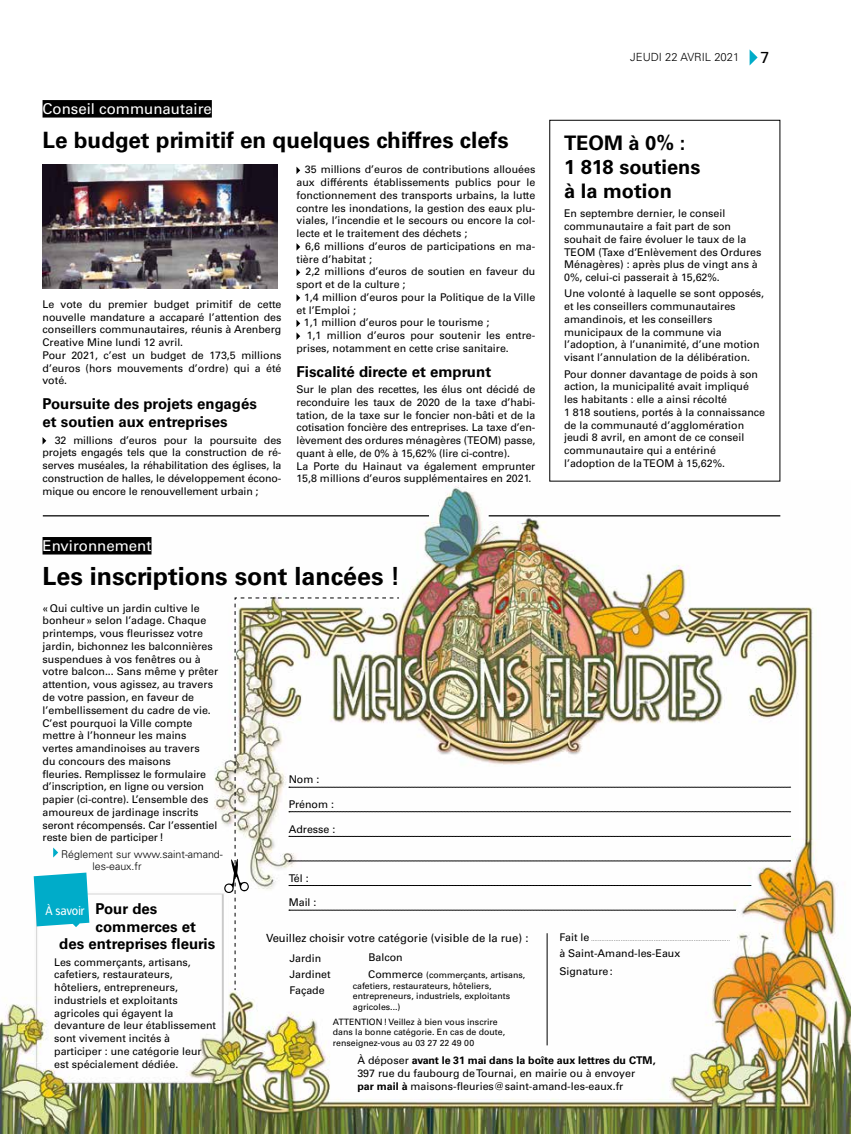
<style>
.page{position:relative;width:851px;height:1134px;background:#fff}
.page>*{position:absolute;margin:0;border:0;box-sizing:border-box;transform-origin:0 0}
.t1{font:700 25px "Univers LT";color:#000}
.t2{font:700 22.5px "Univers LT";color:#000}
.t3{font:700 20px/24px "Univers LT";color:#000}
.t4{font:16px "Univers LT";color:#000}
.t5{font:700 15px/18px "Univers LT";color:#000}
.t6{font:15px "Univers LT";color:#fff}
.t7{font:12.5px "Francophil Sans";color:#fff}
.t8{font:11.25px "Univers LT";color:#000}
.t9{font:300 11.25px "Univers LT";color:#000}
.t10{font:10.62px/12.8px "Univers LT";color:#000}
.t11{font:300 10.62px/12.8px "Univers LT";color:#000}
.t12{font:8.75px/10.5px "Univers LT";color:#000}
.t13{font:300 6.25px "Univers LT";color:#000}
.s1{font-weight:400;font-size:10.62px}
.s2{font-size:10.62px}
.s3{font-weight:700}
</style>
<div class="page">
<svg style="left:749px;top:49px;width:8px;height:16px"></svg>
<img style="left:0;top:480px;width:814px;height:654px">
<svg style="left:43px;top:437px;width:3px;height:7px"></svg>
<svg style="left:296px;top:167px;width:4px;height:7px"></svg>
<svg style="left:296px;top:243px;width:4px;height:8px"></svg>
<svg style="left:296px;top:269px;width:4px;height:7px"></svg>
<svg style="left:296px;top:294px;width:4px;height:8px"></svg>
<svg style="left:296px;top:320px;width:4px;height:20px"></svg>
<div style="left:43px;top:100px;width:169px;height:18px;background:#000"></div>
<hr style="left:43px;top:515px;width:386px;height:1px;background:#000">
<div style="left:43px;top:537px;width:108px;height:17px;background:#000"></div>
<img style="left:43px;top:165px;width:234px;height:124px">
<svg style="left:53px;top:847px;width:5px;height:10px"></svg>
<svg style="left:34px;top:872px;width:55px;height:55px"></svg>
<img style="left:224px;top:598px;width:566px;height:388px">
<hr style="left:547px;top:933px;width:1px;height:112px;background:#000">
<hr style="left:488px;top:515px;width:292px;height:1px;background:#000">
<img style="left:705px;top:840px;width:145px;height:294px">
<h3 class="t6" style="left:43px;top:100px;width:171px">Conseil communautaire</h3>
<h2 class="t2" style="left:43px;top:127px;width:467px">Le budget primitif en quelques chiffres clefs</h2>
<p class="t10" style="left:43px;top:298px;width:240px">Le vote du premier budget primitif de cette nouvelle mandature a accaparé l’attention des conseillers communautaires, réunis à Arenberg Creative Mine lundi 12 avril.<br>Pour 2021, c’est un budget de 173,5 millions d’euros (hors mouvements d’ordre) qui a été voté.</p>
<h3 class="t5" style="left:43px;top:395px;width:216px">Poursuite des projets engagés et soutien aux entreprises</h3>
<p class="t10" style="left:43px;top:434px;width:240px;text-align:justify;text-indent:12px">32 millions d’euros pour la poursuite des projets engagés tels que la construction de ré&shy;serves muséales, la réhabilitation des églises, la construction de halles, le développement écono&shy;mique ou encore le renouvellement urbain ;</p>
<p class="t10" style="left:296px;top:163px;width:240px;text-align:justify;text-indent:8px">35 millions d’euros de contributions allouées aux différents établissements publics pour le fonctionnement des transports urbains, la lutte contre les inondations, la gestion des eaux plu&shy;viales, l’incendie et le secours ou encore la col&shy;lecte et le traitement des déchets ;</p>
<p class="t10" style="left:296px;top:240px;width:240px;text-indent:9px">6,6 millions d’euros de participations en ma&shy;tière d’habitat ;</p>
<p class="t10" style="left:296px;top:265px;width:240px;text-indent:9px">2,2 millions d’euros de soutien en faveur du sport et de la culture ;</p>
<p class="t10" style="left:304px;top:291px;width:233px">1,4 million d’euros pour la Politique de la Ville</p>
<p class="t10" style="left:296px;top:303px;width:61px">et l’Emploi ;</p>
<p class="t10" style="left:304px;top:316px;width:187px">1,1 million d’euros pour le tourisme ;</p>
<p class="t10" style="left:307px;top:329px;width:230px">1,1 million d’euros pour soutenir les entre-</p>
<p class="t10" style="left:296px;top:342px;width:214px">prises, notamment en cette crise sanitaire.</p>
<h3 class="t5" style="left:296px;top:363px;width:196px">Fiscalité directe et emprunt</h3>
<p class="t10" style="left:296px;top:383px;width:240px">Sur le plan des recettes, les élus ont décidé de reconduire les taux de 2020 de la taxe d’habi&shy;tation, de la taxe sur le foncier non-bâti et de la cotisation foncière des entreprises. La taxe d’en&shy;lèvement des ordures ménagères (TEOM) passe, quant à elle, de 0% à 15,62% (lire ci-contre).<br>La Porte du Hainaut va également emprunter 15,8 millions d’euros supplémentaires en 2021.</p>
<p class="t9" style="left:630px;top:50px;width:111px">JEUDI 22 AVRIL 2021</p>
<h3 class="t4" style="left:760px;top:48px;width:10px">7</h3>
<h3 class="t3" style="left:564px;top:131px;width:138px">TEOM à 0% :<br>1 818 soutiens à la motion</h3>
<p class="t10" style="left:564px;top:207px;width:199px">En septembre dernier, le conseil communautaire a fait part de son souhait de faire évoluer le taux de la TEOM (Taxe d’Enlèvement des Ordures Ménagères) : après plus de vingt ans à 0%, celui-ci passerait à 15,62%.</p>
<p class="t10" style="left:564px;top:287px;width:201px">Une volonté à laquelle se sont opposés, et les conseillers communautaires amandinois, et les conseillers municipaux de la commune via l’adoption, à l’unanimité, d’une motion visant l’annulation de la délibération.</p>
<p class="t10" style="left:564px;top:367px;width:202px">Pour donner davantage de poids à son action, la municipalité avait impliqué les habitants : elle a ainsi récolté<br>1 818 soutiens, portés à la connaissance de la communauté d’agglomération jeudi 8 avril, en amont de ce conseil communautaire qui a entériné l’adoption de la TEOM à 15,62%.</p>
<h3 class="t6" style="left:43px;top:537px;width:110px">Environnement</h3>
<h1 class="t1" style="left:43px;top:561px;width:359px">Les inscriptions sont lancées !</h1>
<p class="t10" style="left:43px;top:602px;width:177px">«Qui cultive un jardin cultive le bonheur» selon l’adage. Chaque printemps, vous fleurissez votre jardin, bichonnez les balconnières suspendues à vos fenêtres ou à votre balcon... Sans même y prêter attention, vous agissez, au travers de votre passion, en faveur de l’embellissement du cadre de vie.<br>C’est pourquoi la Ville compte mettre à l’honneur les mains vertes amandinoises au travers<br>du concours des maisons<br>fleuries. Remplissez le formulaire d’inscription, en ligne ou version papier (ci-contre). L’ensemble des amoureux de jardinage inscrits seront récompensés. Car l’essentiel reste bien de participer!</p>
<p class="t11" style="left:93px;top:847px;width:132px;text-indent:-31px">Réglement sur www.saint-amand&shy;les-eaux.fr</p>
<h3 class="t5" style="left:95px;top:900px;width:63px">Pour des</h3>
<h3 class="t5" style="left:95px;top:918px;width:102px">commerces et</h3>
<h3 class="t5" style="left:59px;top:935px;width:157px">des entreprises fleuris</h3>
<p class="t10" style="left:54px;top:956px;width:163px">Les commerçants, artisans, cafetiers, restaurateurs, hôteliers, entrepreneurs, industriels et exploitants agricoles qui égayent la devanture de leur établissement sont vivement incités à participer : une catégorie leur est spécialement dédiée.</p>
<p class="t10" style="left:289px;top:773px;width:32px">Nom :</p>
<p class="t10" style="left:289px;top:798px;width:47px">Prénom :</p>
<p class="t10" style="left:289px;top:822px;width:48px">Adresse :</p>
<p class="t10" style="left:289px;top:872px;width:22px">Tél :</p>
<p class="t10" style="left:289px;top:896px;width:29px">Mail :</p>
<p class="t7" style="left:46px;top:903px;width:40px">À savoir</p>
<p class="t8" style="left:266px;top:931px;width:264px">Veuillez choisir votre catégorie (visible de la rue) :</p>
<p class="t13" style="left:559px;top:935px;width:181px"><span class="s1">Fait le</span> .....................................................................................</p>
<p class="t10" style="left:559px;top:945px;width:122px;line-height:17.5px">à Saint-Amand-les-Eaux<br>Signature:</p>
<p class="t10" style="left:289px;top:950px;width:43px;line-height:16.2px">Jardin<br>Jardinet<br>Façade</p>
<p class="t10" style="left:368px;top:951px;width:36px">Balcon</p>
<p class="t12" style="left:353px;top:970px;width:174px;text-indent:15px"><span class="s2">Commerce</span> (commerçants, artisans, cafetiers, restaurateurs, hôteliers, entrepreneurs, industriels, exploitants agricoles...)</p>
<p class="t12" style="left:333px;top:1016px;width:174px">ATTENTION! Veillez à bien vous inscrire dans la bonne catégorie. En cas de doute, renseignez-vous au 03 27 22 49 00</p>
<p class="t10" style="left:357px;top:1054px;width:300px">À déposer <span class="s3">avant le 31 mai dans la boîte aux lettres du CTM,<br></span>397 rue du faubourg de Tournai, en mairie ou à envoyer<br><span class="s3">par mail à</span> maisons-fleuries@saint-amand-les-eaux.fr</p>
</div>
